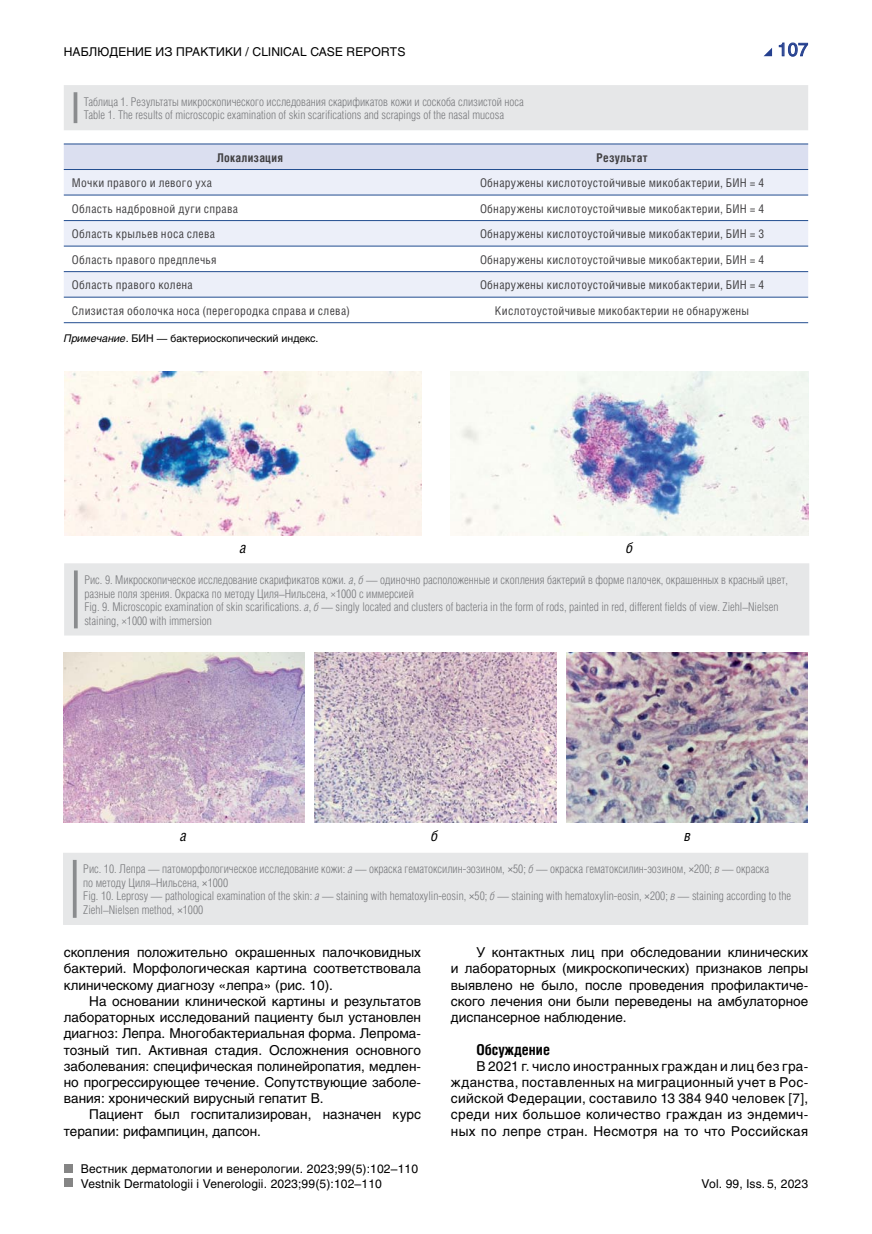
<style>
.page{position:relative;width:872px;height:1234px;background:#fff}
.page>*{position:absolute;margin:0;border:0;box-sizing:border-box;transform-origin:0 0}
.t1{font:18px "Helios C";color:#25408f}
.t2{font:700 15px "Helios Cond C";color:#000}
.t3{font:italic 15px "Helios Cond C";color:#000}
.t4{font:13.5px/16.2px "Helios C";color:#000;text-align:justify}
.t5{font:12px/13.5px "Helios Cond Light C";color:#797a7d}
.t6{font:12px "Helios Cond C";letter-spacing:.02em;color:#414042}
.t7{font:12px "Helios C";letter-spacing:.01em;color:#000}
.t8{font:700 12px "Helios Cond C";letter-spacing:.02em;color:#414042}
.t9{font:10.5px "Helios C";color:#000}
.s1{font-style:italic}
.s2{font-family:"Eco Vector Cond";font-weight:300}
.s3{font-family:"Eco Vector Cond"}
</style>
<div class="page">
<div style="left:64px;top:1178px;width:8px;height:8px;background:#858585"></div>
<svg style="left:764px;top:48px;width:8px;height:8px"></svg>
<svg style="left:778px;top:42px;width:30px;height:15px"></svg>
<div style="left:64px;top:1163px;width:8px;height:8px;background:#858585"></div>
<div style="left:64px;top:563px;width:745px;height:72px;background:#e6e7e8"></div>
<svg style="left:74px;top:570px;width:4px;height:58px"></svg>
<img style="left:451px;top:371px;width:357px;height:164px">
<img style="left:65px;top:371px;width:357px;height:164px">
<div style="left:64px;top:85px;width:744px;height:45px;background:#e6e7e8"></div>
<hr style="left:74px;top:92px;width:3px;height:31px;background:#8a8c8e">
<div style="left:64px;top:145px;width:744px;height:24px;background:#dbdff0"></div>
<svg style="left:64px;top:170px;width:744px;height:127px;fill:#eceff9"></svg>
<hr style="left:64px;top:144px;width:372px;height:1px;background:#224d90">
<hr style="left:436px;top:144px;width:372px;height:1px;background:#224d90">
<hr style="left:64px;top:169px;width:372px;height:1px;background:#224d90">
<hr style="left:436px;top:169px;width:372px;height:1px;background:#224d90">
<hr style="left:64px;top:195px;width:372px;height:1px;background:#224d90">
<hr style="left:436px;top:195px;width:372px;height:1px;background:#224d90">
<hr style="left:64px;top:220px;width:372px;height:1px;background:#224d90">
<hr style="left:436px;top:220px;width:372px;height:1px;background:#224d90">
<hr style="left:64px;top:246px;width:372px;height:1px;background:#224d90">
<hr style="left:436px;top:246px;width:372px;height:1px;background:#224d90">
<hr style="left:64px;top:271px;width:372px;height:1px;background:#224d90">
<hr style="left:436px;top:271px;width:372px;height:1px;background:#224d90">
<hr style="left:64px;top:297px;width:372px;height:1px;background:#224d90">
<hr style="left:436px;top:297px;width:372px;height:1px;background:#224d90">
<hr style="left:64px;top:322px;width:372px;height:1px;background:#224d90">
<hr style="left:436px;top:322px;width:372px;height:1px;background:#224d90">
<div style="left:63px;top:853px;width:745px;height:71px;background:#e6e7e8"></div>
<svg style="left:73px;top:859px;width:4px;height:58px"></svg>
<img style="left:63px;top:652px;width:241px;height:170px">
<img style="left:315px;top:652px;width:241px;height:170px">
<img style="left:566px;top:652px;width:241px;height:170px">
<p class="t7" style="left:64px;top:45px;width:343px">НАБЛЮДЕНИЕ ИЗ ПРАКТИКИ / CLINICAL CASE REPORTS</p>
<h1 class="t1" style="left:777px;top:39px;width:32px">107</h1>
<p class="t5" style="left:84px;top:95px;width:441px">Таблица 1. Результаты микроскопического исследования скарификатов кожи и соскоба слизистой носа<br>Table 1. The results of microscopic examination of skin scarifications and scrapings of the nasal mucosa</p>
<p class="t8" style="left:217px;top:150px;width:67px">Локализация</p>
<p class="t8" style="left:596px;top:150px;width:52px">Результат</p>
<p class="t6" style="left:72px;top:175px;width:141px">Мочки правого и левого уха</p>
<p class="t6" style="left:480px;top:175px;width:286px">Обнаружены кислотоустойчивые микобактерии, БИН = 4</p>
<p class="t6" style="left:72px;top:201px;width:168px">Область надбровной дуги справа</p>
<p class="t6" style="left:480px;top:201px;width:286px">Обнаружены кислотоустойчивые микобактерии, БИН = 4</p>
<p class="t6" style="left:72px;top:226px;width:145px">Область крыльев носа слева</p>
<p class="t6" style="left:480px;top:226px;width:286px">Обнаружены кислотоустойчивые микобактерии, БИН = 3</p>
<p class="t6" style="left:72px;top:252px;width:146px">Область правого предплечья</p>
<p class="t6" style="left:480px;top:252px;width:286px">Обнаружены кислотоустойчивые микобактерии, БИН = 4</p>
<p class="t6" style="left:72px;top:277px;width:122px">Область правого колена</p>
<p class="t6" style="left:480px;top:277px;width:286px">Обнаружены кислотоустойчивые микобактерии, БИН = 4</p>
<p class="t6" style="left:72px;top:303px;width:280px">Слизистая оболочка носа (перегородка справа и слева)</p>
<p class="t6" style="left:495px;top:303px;width:256px">Кислотоустойчивые микобактерии не обнаружены</p>
<p class="t9" style="left:64px;top:332px;width:256px"><span class="s1">Примечание</span>. БИН — бактериоскопический индекс.</p>
<p class="t3" style="left:240px;top:538px;width:8px">а</p>
<p class="t3" style="left:626px;top:538px;width:9px">б</p>
<p class="t5" style="left:84px;top:573px;width:705px">Рис. 9. Микроскопическое исследование скарификатов кожи. <span class="s1">а</span>, <span class="s1">б</span> — одиночно расположенные и скопления бактерий в форме палочек, окрашенных в красный цвет, разные поля зрения. Окраска по методу Циля–Нильсена, <span class="s2">×</span>1000 с иммерсией<br>Fig. 9. Microscopic examination of skin scarifications. <span class="s1">a</span>, <span class="s1">б</span> — singly located and clusters of bacteria in the form of rods, painted in red, different fields of view. Ziehl–Nielsen staining, <span class="s2">×</span>1000 with immersion</p>
<p class="t3" style="left:180px;top:826px;width:8px">а</p>
<p class="t3" style="left:431px;top:826px;width:9px">б</p>
<p class="t3" style="left:684px;top:826px;width:8px">в</p>
<p class="t5" style="left:83px;top:862px;width:709px">Рис. 10. Лепра — патоморфологическое исследование кожи: <span class="s1">а</span> — окраска гематоксилин-эозином, <span class="s3">×</span>50; <span class="s1">б</span> — окраска гематоксилин-эозином, <span class="s3">×</span>200; <span class="s1">в</span> — окраска<br>по методу Циля–Нильсена, <span class="s3">×</span>1000<br>Fig. 10. Leprosy — pathological examination of the skin: <span class="s1">a</span> — staining with hematoxylin-eosin, <span class="s3">×</span>50; <span class="s1">б</span> — staining with hematoxylin-eosin, <span class="s3">×</span>200; <span class="s1">в</span> — staining according to the Ziehl–Nielsen method, <span class="s3">×</span>1000</p>
<p class="t4" style="left:64px;top:944px;width:359px">скопления положительно окрашенных палочковидных бактерий. Морфологическая картина соответствовала клиническому диагнозу «лепра» (рис. 10).</p>
<p class="t4" style="left:64px;top:992px;width:359px;text-indent:26px">На основании клинической картины и результатов лабораторных исследований пациенту был установлен диагноз: Лепра. Многобактериальная форма. Лепрома&shy;тозный тип. Активная стадия. Осложнения основного заболевания: специфическая полинейропатия, медлен&shy;но прогрессирующее течение. Сопутствующие заболе&shy;вания: хронический вирусный гепатит В.</p>
<p class="t4" style="left:64px;top:1106px;width:359px;text-indent:26px">Пациент был госпитализирован, назначен курс терапии: рифампицин, дапсон.</p>
<p class="t7" style="left:81px;top:1161px;width:339px">Вестник дерматологии и венерологии. 2023;99(5):102–110</p>
<p class="t7" style="left:81px;top:1176px;width:303px">Vestnik Dermatologii i Venerologii. 2023;99(5):102–110</p>
<p class="t4" style="left:451px;top:944px;width:359px;text-indent:25px">У контактных лиц при обследовании клинических и лабораторных (микроскопических) признаков лепры выявлено не было, после проведения профилактиче&shy;ского лечения они были переведены на амбулаторное диспансерное наблюдение.</p>
<p class="t2" style="left:476px;top:1039px;width:75px">Обсуждение</p>
<p class="t4" style="left:451px;top:1057px;width:359px;text-indent:25px">В 2021 г. число иностранных граждан и лиц без гра&shy;жданства, поставленных на миграционный учет в Рос&shy;сийской Федерации, составило 13 384 940 человек [7], среди них большое количество граждан из эндемич&shy;ных по лепре стран. Несмотря на то что Российская</p>
<p class="t7" style="left:701px;top:1176px;width:108px">Vol. 99, Iss. 5, 2023</p>
</div>
